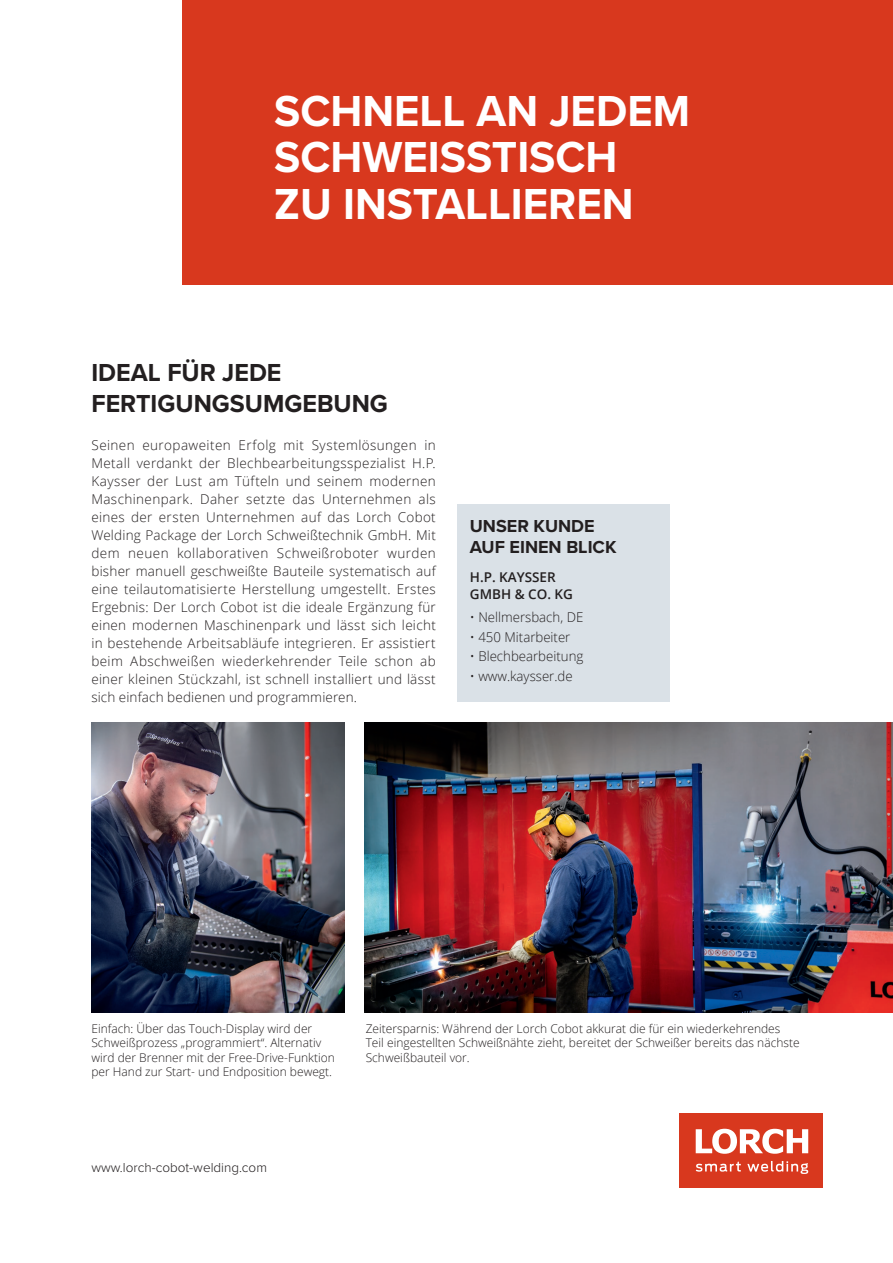
<style>
.page{position:relative;width:893px;height:1263px;background:#fff}
.page>*{position:absolute;margin:0;border:0;box-sizing:border-box;transform-origin:0 0}
.t1{font:700 45px/46.7px "Proxima Nova";color:#fff}
.t2{font:700 25.5px/30.6px "Proxima Nova";color:#231f20}
.t3{font:700 18px/21.6px "Proxima Nova";color:#231f20}
.t4{font:300 13.5px/18px "Open Sans";color:#231f20;text-align:justify}
.t5{font:300 13.5px "Proxima Nova";color:#231f20}
.t6{font:600 13.5px/16.2px "Open Sans";color:#231f20}
.t7{font:300 12px/14.4px "Open Sans";color:#231f20}
</style>
<div class="page">
<div style="left:680px;top:1113px;width:143px;height:74px;background:#d8381e"></div>
<svg style="left:696px;top:1129px;width:112px;height:25px"></svg>
<svg style="left:696px;top:1161px;width:112px;height:13px"></svg>
<div style="left:183px;top:0;width:710px;height:285px;background:#d8381e"></div>
<img style="left:364px;top:723px;width:529px;height:289px">
<img style="left:91px;top:723px;width:253px;height:289px">
<div style="left:457px;top:505px;width:213px;height:197px;background:#dae1e7"></div>
<h1 class="t1" style="left:274px;top:86px;width:417px">SCHNELL AN JEDEM<br>SCHWEISSTISCH<br>ZU INSTALLIEREN</h1>
<h2 class="t2" style="left:91px;top:357px;width:298px">IDEAL FÜR JEDE<br>FERTIGUNGSUMGEBUNG</h2>
<p class="t4" style="left:91px;top:436px;width:346px">Seinen europaweiten Erfolg mit Systemlösungen in Metall verdankt der Blechbearbeitungsspezialist H.P.<br>Kaysser der Lust am Tüfteln und seinem modernen Maschinenpark. Daher setzte das Unternehmen als eines der ersten Unternehmen auf das Lorch Cobot Welding Package der Lorch Schweißtechnik GmbH. Mit dem neuen kollaborativen Schweißroboter wurden bisher manuell geschweißte Bauteile systematisch auf eine teilautomatisierte Herstellung umgestellt. Erstes Ergebnis: Der Lorch Cobot ist die ideale Ergänzung für einen modernen Maschinenpark und lässt sich leicht in bestehende Arbeitsabläufe integrieren. Er assistiert beim Abschweißen wiederkehrender Teile schon ab einer kleinen Stückzahl, ist schnell installiert und lässt sich einfach bedienen und programmieren.</p>
<h3 class="t3" style="left:470px;top:515px;width:148px">UNSER KUNDE<br>AUF EINEN BLICK</h3>
<p class="t6" style="left:470px;top:569px;width:105px">H.P. KAYSSER<br>GMBH &amp; CO. KG</p>
<p class="t4" style="left:470px;top:608px;width:115px">• Nellmersbach, DE</p>
<p class="t4" style="left:470px;top:627px;width:102px">• 450 Mitarbeiter</p>
<p class="t4" style="left:470px;top:647px;width:115px">• Blechbearbeitung</p>
<p class="t4" style="left:470px;top:666px;width:104px">• www.kaysser.de</p>
<p class="t7" style="left:91px;top:1021px;width:245px">Einfach: Über das Touch-Display wird der Schweißprozess „programmiert“. Alternativ wird der Brenner mit der Free-Drive-Funktion per Hand zur Start- und Endposition bewegt.</p>
<p class="t7" style="left:366px;top:1021px;width:435px">Zeitersparnis: Während der Lorch Cobot akkurat die für ein wiederkehrendes<br>Teil eingestellten Schweißnähte zieht, bereitet der Schweißer bereits das nächste<br>Schweißbauteil vor.</p>
<p class="t5" style="left:91px;top:1157px;width:177px">www.lorch-cobot-welding.com</p>
</div>
